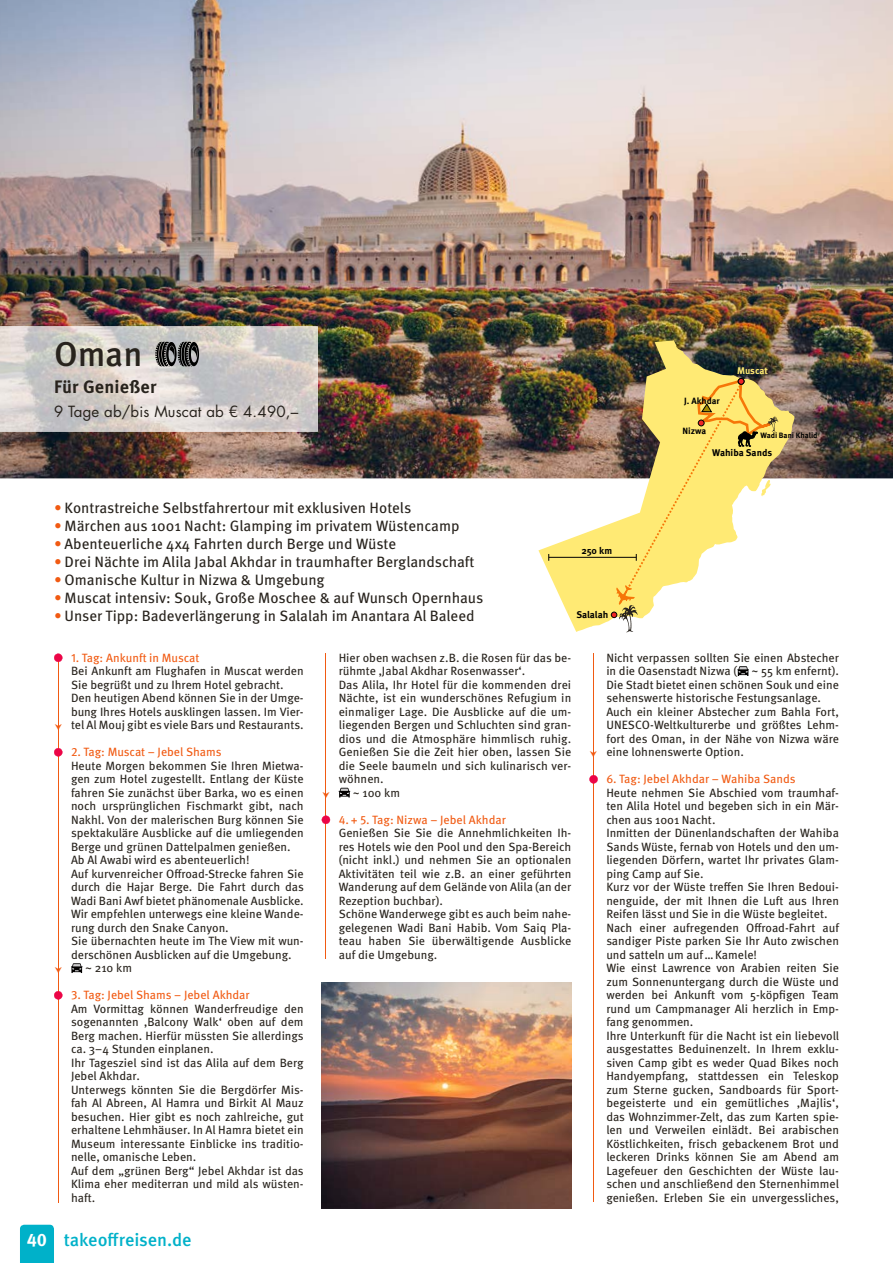
<style>
.page{position:relative;width:893px;height:1263px;background:#fff}
.page>*{position:absolute;margin:0;border:0;box-sizing:border-box;transform-origin:0 0}
.t1{font:500 34.5px "Meta Pro";color:#28231d}
.t2{font:500 18px "Meta Pro";letter-spacing:-.005em;color:#00b1c9}
.t3{font:700 18px "Meta Pro";letter-spacing:.01em;color:#28231d}
.t4{font:15px "Meta Pro";color:#28231d}
.t5{font:15px "Futura Std";letter-spacing:.01em;color:#28231d}
.t6{font:12px/13.5px "Meta Pro";color:#28231d}
.t7{font:12px "Meta Pro";color:#f15a12}
.t8{font:700 9.75px "Meta Pro";color:#000}
.t9{font:700 9.75px "Meta Pro";letter-spacing:-.005em;color:#ffea74}
.t10{font:700 9px "Meta Pro";color:#000}
.t11{font:700 7.8px "Meta Pro";color:#000}
.s1{color:#f15a12}
.s2{font-weight:700;color:#fff}
</style>
<div class="page">
<img style="left:322px;top:982px;width:249px;height:227px">
<img style="left:0;top:0;width:893px;height:478px">
<svg style="left:20px;top:1225px;width:34px;height:38px"></svg>
<hr style="left:58px;top:654px;width:1px;height:549px;background:#f15a12">
<hr style="left:593px;top:653px;width:1px;height:549px;background:#f15a12">
<hr style="left:326px;top:653px;width:1px;height:306px;background:#f15a12">
<svg style="left:54px;top:653px;width:9px;height:9px"></svg>
<svg style="left:54px;top:748px;width:9px;height:8px"></svg>
<svg style="left:54px;top:991px;width:9px;height:8px"></svg>
<svg style="left:322px;top:815px;width:8px;height:9px"></svg>
<svg style="left:589px;top:775px;width:9px;height:8px"></svg>
<svg style="left:71px;top:963px;width:12px;height:10px"></svg>
<svg style="left:339px;top:788px;width:11px;height:9px"></svg>
<svg style="left:737px;top:666px;width:12px;height:10px"></svg>
<img style="left:0;top:326px;width:157px;height:106px">
<img style="left:157px;top:326px;width:161px;height:106px">
<svg style="left:155px;top:342px;width:44px;height:25px"></svg>
<img style="left:538px;top:340px;width:256px;height:292px">
<hr style="left:549px;top:557px;width:87px;height:1px;background:#000">
<svg style="left:611px;top:377px;width:162px;height:256px"></svg>
<img style="left:767px;top:416px;width:11px;height:15px">
<img style="left:619px;top:605px;width:20px;height:27px">
<svg style="left:325px;top:792px;width:2px;height:6px"></svg>
<h1 class="t1" style="left:54px;top:332px;width:90px">Oman</h1>
<h2 class="t3" style="left:54px;top:376px;width:104px">Für Genießer</h2>
<p class="t5" style="left:54px;top:402px;width:246px">9 Tage ab/bis Muscat ab € 4.490,–</p>
<p class="t4" style="left:54px;top:498px;width:359px"><span class="s1">•</span> Kontrastreiche Selbstfahrertour mit exklusiven Hotels</p>
<p class="t4" style="left:54px;top:516px;width:407px"><span class="s1">•</span> Märchen aus 1001 Nacht: Glamping im privatem Wüstencamp</p>
<p class="t4" style="left:54px;top:534px;width:344px"><span class="s1">•</span> Abenteuerliche 4x4 Fahrten durch Berge und Wüste</p>
<p class="t4" style="left:54px;top:552px;width:422px"><span class="s1">•</span> Drei Nächte im Alila Jabal Akhdar in traumhafter Berglandschaft</p>
<p class="t4" style="left:54px;top:570px;width:272px"><span class="s1">•</span> Omanische Kultur in Nizwa &amp; Umgebung</p>
<p class="t4" style="left:54px;top:588px;width:431px"><span class="s1">•</span> Muscat intensiv: Souk, Große Moschee &amp; auf Wunsch Opernhaus</p>
<p class="t4" style="left:54px;top:606px;width:422px"><span class="s1">•</span> Unser Tipp: Badeverlängerung in Salalah im Anantara Al Baleed</p>
<p class="t8" style="left:581px;top:544px;width:32px">250 km</p>
<p class="t8" style="left:576px;top:609px;width:33px">Salalah</p>
<p class="t10" style="left:684px;top:395px;width:37px">J. Akhdar</p>
<p class="t10" style="left:682px;top:425px;width:25px">Nizwa</p>
<p class="t9" style="left:737px;top:364px;width:32px">Muscat</p>
<p class="t11" style="left:760px;top:430px;width:59px">Wadi Bani Khalid</p>
<p class="t8" style="left:712px;top:446px;width:62px">Wahiba Sands</p>
<p class="t7" style="left:71px;top:650px;width:130px">1. Tag: Ankunft in Muscat</p>
<p class="t6" style="left:71px;top:664px;width:234px">Bei Ankunft am Flughafen in Muscat werden Sie begrüßt und zu Ihrem Hotel gebracht.<br>Den heutigen Abend können Sie in der Umge&shy;bung Ihres Hotels ausklingen lassen. Im Vier&shy;tel Al Mouj gibt es viele Bars und Restaurants.</p>
<p class="t7" style="left:71px;top:744px;width:152px">2. Tag: Muscat – Jebel Shams</p>
<p class="t6" style="left:71px;top:759px;width:234px">Heute Morgen bekommen Sie Ihren Mietwa-</p>
<p class="t6" style="left:71px;top:772px;width:234px">gen zum Hotel zugestellt. Entlang der Küste</p>
<p class="t6" style="left:71px;top:786px;width:234px">fahren Sie zunächst über Barka, wo es einen</p>
<p class="t6" style="left:71px;top:799px;width:234px">noch ursprünglichen Fischmarkt gibt, nach</p>
<p class="t6" style="left:71px;top:813px;width:234px">Nakhl. Von der malerischen Burg können Sie</p>
<p class="t6" style="left:71px;top:826px;width:234px">spektakuläre Ausblicke auf die umliegenden</p>
<p class="t6" style="left:71px;top:840px;width:221px">Berge und grünen Dattelpalmen genießen.</p>
<p class="t6" style="left:71px;top:853px;width:180px">Ab Al Awabi wird es abenteuerlich!</p>
<p class="t6" style="left:71px;top:867px;width:234px">Auf kurvenreicher Offroad-Strecke fahren Sie</p>
<p class="t6" style="left:71px;top:880px;width:234px">durch die Hajar Berge. Die Fahrt durch das</p>
<p class="t6" style="left:71px;top:894px;width:234px">Wadi Bani Awf bietet phänomenale Ausblicke.</p>
<p class="t6" style="left:71px;top:907px;width:234px">Wir empfehlen unterwegs eine kleine Wande-</p>
<p class="t6" style="left:71px;top:921px;width:159px">rung durch den Snake Canyon.</p>
<p class="t6" style="left:71px;top:934px;width:234px">Sie übernachten heute im The View mit wun-</p>
<p class="t6" style="left:71px;top:948px;width:222px">derschönen Ausblicken auf die Umgebung.</p>
<p class="t6" style="left:85px;top:961px;width:48px">~ 210 km</p>
<p class="t7" style="left:71px;top:987px;width:180px">3. Tag: Jebel Shams – Jebel Akhdar</p>
<p class="t6" style="left:71px;top:1002px;width:234px">Am Vormittag können Wanderfreudige den sogenannten ‚Balcony Walk‘ oben auf dem Berg machen. Hierfür müssten Sie allerdings ca. 3–4 Stunden einplanen.<br>Ihr Tagesziel sind ist das Alila auf dem Berg Jebel Akhdar.<br>Unterwegs könnten Sie die Bergdörfer Mis&shy;fah Al Abreen, Al Hamra und Birkit Al Mauz besuchen. Hier gibt es noch zahlreiche, gut erhaltene Lehmhäuser. In Al Hamra bietet ein Museum interessante Einblicke ins traditio&shy;nelle, omanische Leben.<br>Auf dem „grünen Berg“ Jebel Akhdar ist das Klima eher mediterran und mild als wüsten&shy;haft.</p>
<h2 class="t2" style="left:27px;top:1228px;width:166px"><span class="s2">40</span> takeoffreisen.de</h2>
<p class="t6" style="left:339px;top:651px;width:234px">Hier oben wachsen z.B. die Rosen für das be-</p>
<p class="t6" style="left:339px;top:664px;width:188px">rühmte ‚Jabal Akdhar Rosenwasser‘.</p>
<p class="t6" style="left:339px;top:678px;width:234px">Das Alila, Ihr Hotel für die kommenden drei</p>
<p class="t6" style="left:339px;top:691px;width:234px">Nächte, ist ein wunderschönes Refugium in</p>
<p class="t6" style="left:339px;top:705px;width:234px">einmaliger Lage. Die Ausblicke auf die um-</p>
<p class="t6" style="left:339px;top:718px;width:234px">liegenden Bergen und Schluchten sind gran-</p>
<p class="t6" style="left:339px;top:732px;width:234px">dios und die Atmosphäre himmlisch ruhig.</p>
<p class="t6" style="left:339px;top:745px;width:234px">Genießen Sie die Zeit hier oben, lassen Sie</p>
<p class="t6" style="left:339px;top:759px;width:234px">die Seele baumeln und sich kulinarisch ver-</p>
<p class="t6" style="left:339px;top:772px;width:47px">wöhnen.</p>
<p class="t6" style="left:353px;top:786px;width:49px">~ 100 km</p>
<p class="t7" style="left:339px;top:812px;width:169px">4. + 5. Tag: Nizwa – Jebel Akhdar</p>
<p class="t6" style="left:339px;top:826px;width:234px">Genießen Sie Sie die Annehmlichkeiten Ih&shy;res Hotels wie den Pool und den Spa-Bereich (nicht inkl.) und nehmen Sie an optionalen Aktivitäten teil wie z.B. an einer geführten Wanderung auf dem Gelände von Alila (an der Rezeption buchbar).<br>Schöne Wanderwege gibt es auch beim nahe&shy;gelegenen Wadi Bani Habib. Vom Saiq Pla&shy;teau haben Sie überwältigende Ausblicke auf die Umgebung.</p>
<p class="t6" style="left:606px;top:651px;width:234px">Nicht verpassen sollten Sie einen Abstecher in die Oasenstadt Nizwa ( ~ 55 km enfernt).<br>Die Stadt bietet einen schönen Souk und eine sehenswerte historische Festungsanlage.<br>Auch ein kleiner Abstecher zum Bahla Fort, UNESCO-Weltkulturerbe und größtes Lehm&shy;fort des Oman, in der Nähe von Nizwa wäre eine lohnenswerte Option.</p>
<p class="t7" style="left:606px;top:771px;width:191px">6. Tag: Jebel Akhdar – Wahiba Sands</p>
<p class="t6" style="left:606px;top:786px;width:234px">Heute nehmen Sie Abschied vom traumhaf&shy;ten Alila Hotel und begeben sich in ein Mär&shy;chen aus 1001 Nacht.<br>Inmitten der Dünenlandschaften der Wahiba Sands Wüste, fernab von Hotels und den um&shy;liegenden Dörfern, wartet Ihr privates Glam&shy;ping Camp auf Sie.<br>Kurz vor der Wüste treffen Sie Ihren Bedoui&shy;nenguide, der mit Ihnen die Luft aus Ihren Reifen lässt und Sie in die Wüste begleitet.<br>Nach einer aufregenden Offroad-Fahrt auf sandiger Piste parken Sie Ihr Auto zwischen und satteln um auf … Kamele!<br>Wie einst Lawrence von Arabien reiten Sie zum Sonnenuntergang durch die Wüste und werden bei Ankunft vom 5-köpfigen Team rund um Campmanager Ali herzlich in Emp&shy;fang genommen.<br>Ihre Unterkunft für die Nacht ist ein liebevoll ausgestattes Beduinenzelt. In Ihrem exklu&shy;siven Camp gibt es weder Quad Bikes noch Handyempfang, stattdessen ein Teleskop zum Sterne gucken, Sandboards für Sport&shy;begeisterte und ein gemütliches ,Majlis‘, das Wohnzimmer-Zelt, das zum Karten spie&shy;len und Verweilen einlädt. Bei arabischen Köstlichkeiten, frisch gebackenem Brot und leckeren Drinks können Sie am Abend am Lagefeuer den Geschichten der Wüste lau&shy;schen und anschließend den Sternenhimmel genießen. Erleben Sie ein unvergessliches,</p>
</div>
